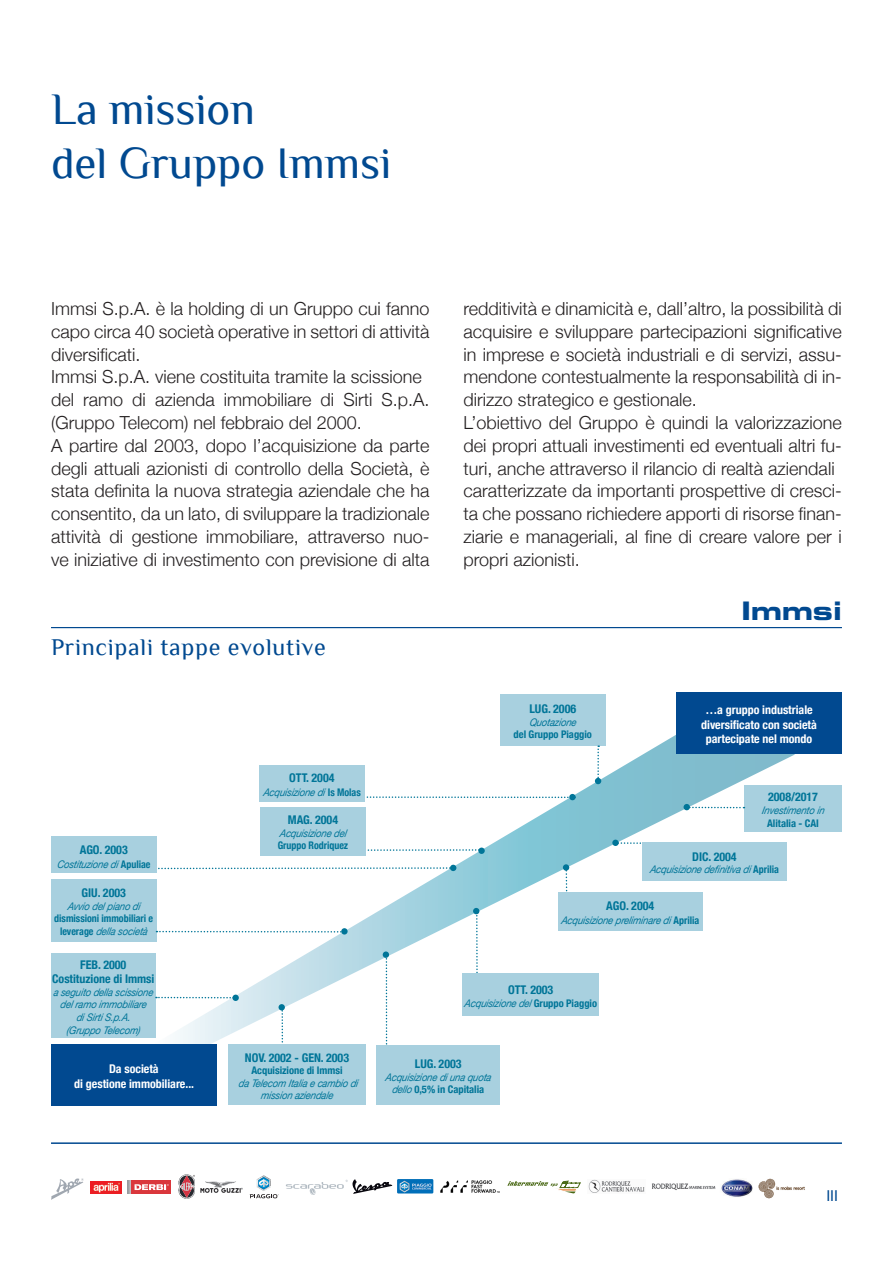
<style>
.page{position:relative;width:893px;height:1263px;background:#fff}
.page>*{position:absolute;margin:0;border:0;box-sizing:border-box;transform-origin:0 0}
.t1{font:45px "Philosopher";color:#014990}
.t2{font:25.5px "Eurostile LT Std Bold Ex 2";color:#014990}
.t3{font:24px "Philosopher";letter-spacing:.03em;color:#014990}
.t4{font:300 18px/22.8px "Helvetica Neue";color:#231f20;text-align:justify}
.t5{font:15px "Helvetica Neue";color:#014990}
.t6{font:700 condensed 12px "Helvetica Neue";letter-spacing:-.005em;color:#007598}
.t7{font:700 condensed 12px "Helvetica Neue";letter-spacing:-.005em;color:#fff}
.t8{font:12px "Myriad Pro";letter-spacing:-.005em;color:#007598}
.t9{font:italic 10.5px/12.6px "Helvetica Neue";letter-spacing:-.065em;color:#007598;text-align:center;scale:.9 1}
.t10{font:700 condensed 10.5px/12.6px "Helvetica Neue";letter-spacing:-.005em;color:#007598;text-align:center;scale:.95 1}
.t11{font:700 condensed 10.5px "Helvetica Neue";letter-spacing:-.005em;color:#007598}
.t12{font:10.5px/12.6px "Myriad Pro";letter-spacing:-.01em;color:#007598}
.s1{font-weight:700;font-style:normal;font-stretch:condensed}
.s2{font-weight:400;font-style:italic;font-stretch:normal}
</style>
<div class="page">
<svg style="left:51px;top:1178px;width:33px;height:22px"></svg>
<svg style="left:250px;top:1175px;width:29px;height:23px"></svg>
<svg style="left:179px;top:1174px;width:16px;height:25px"></svg>
<img style="left:91px;top:1181px;width:31px;height:12px">
<img style="left:200px;top:1181px;width:43px;height:12px">
<svg style="left:128px;top:1180px;width:3px;height:14px"></svg>
<div style="left:131px;top:1180px;width:39px;height:14px;background:#da373c"></div>
<svg style="left:135px;top:1184px;width:34px;height:6px"></svg>
<svg style="left:507px;top:1181px;width:73px;height:12px"></svg>
<img style="left:588px;top:1179px;width:57px;height:14px">
<img style="left:721px;top:1179px;width:32px;height:18px">
<img style="left:758px;top:1178px;width:47px;height:21px">
<img style="left:652px;top:1183px;width:64px;height:7px">
<svg style="left:286px;top:1179px;width:106px;height:16px"></svg>
<img style="left:397px;top:1179px;width:36px;height:14px">
<img style="left:440px;top:1180px;width:60px;height:13px">
<hr style="left:51px;top:1142px;width:791px;height:2px;background:#014990">
<hr style="left:51px;top:627px;width:791px;height:1px;background:#014990">
<svg style="left:140px;top:728px;width:655px;height:316px"></svg>
<div style="left:51px;top:1044px;width:166px;height:62px;background:#014990"></div>
<div style="left:676px;top:692px;width:166px;height:62px;background:#014990"></div>
<div style="left:51px;top:953px;width:105px;height:85px;background:#a8d0df"></div>
<svg style="left:156px;top:997px;width:76px;height:1px"></svg>
<div style="left:232px;top:994px;width:7px;height:7px;background:#007598;border-radius:50%"></div>
<div style="left:51px;top:879px;width:105px;height:62px;background:#a8d0df"></div>
<div style="left:341px;top:928px;width:7px;height:6px;background:#007598;border-radius:50%"></div>
<div style="left:383px;top:951px;width:6px;height:7px;background:#007598;border-radius:50%"></div>
<div style="left:478px;top:847px;width:7px;height:7px;background:#007598;border-radius:50%"></div>
<div style="left:569px;top:794px;width:7px;height:6px;background:#007598;border-radius:50%"></div>
<div style="left:563px;top:864px;width:6px;height:7px;background:#007598;border-radius:50%"></div>
<div style="left:612px;top:840px;width:7px;height:6px;background:#007598;border-radius:50%"></div>
<svg style="left:156px;top:931px;width:186px;height:1px"></svg>
<svg style="left:156px;top:865px;width:300px;height:6px"></svg>
<svg style="left:366px;top:849px;width:113px;height:2px"></svg>
<svg style="left:365px;top:796px;width:205px;height:2px"></svg>
<svg style="left:279px;top:1004px;width:6px;height:40px"></svg>
<div style="left:228px;top:1044px;width:138px;height:61px;background:#a8d0df"></div>
<svg style="left:386px;top:957px;width:2px;height:88px"></svg>
<div style="left:376px;top:1045px;width:124px;height:60px;background:#a8d0df"></div>
<div style="left:744px;top:785px;width:98px;height:46px;background:#a8d0df"></div>
<svg style="left:473px;top:908px;width:6px;height:65px"></svg>
<svg style="left:618px;top:842px;width:24px;height:2px"></svg>
<svg style="left:684px;top:804px;width:60px;height:6px"></svg>
<div style="left:260px;top:807px;width:106px;height:48px;background:#a8d0df"></div>
<div style="left:500px;top:694px;width:105px;height:51px;background:#a8d0df"></div>
<div style="left:51px;top:837px;width:105px;height:36px;background:#a8d0df"></div>
<div style="left:259px;top:765px;width:106px;height:36px;background:#a8d0df"></div>
<div style="left:642px;top:842px;width:145px;height:38px;background:#a8d0df"></div>
<div style="left:462px;top:973px;width:137px;height:42px;background:#a8d0df"></div>
<svg style="left:566px;top:870px;width:2px;height:22px"></svg>
<div style="left:558px;top:892px;width:144px;height:38px;background:#a8d0df"></div>
<svg style="left:595px;top:745px;width:6px;height:39px"></svg>
<p class="t1" style="left:51px;top:85px;width:205px">La mission</p>
<p class="t1" style="left:51px;top:139px;width:342px">del Gruppo Immsi</p>
<p class="t4" style="left:51px;top:296px;width:380px">Immsi S.p.A. è la holding di un Gruppo cui fanno capo circa 40 società operative in settori di attività</p>
<p class="t4" style="left:51px;top:341px;width:91px">diversificati.</p>
<p class="t4" style="left:51px;top:364px;width:372px">Immsi S.p.A. viene costituita tramite la scissione</p>
<p class="t4" style="left:51px;top:387px;width:380px">del ramo di azienda immobiliare di Sirti S.p.A. (Gruppo Telecom) nel febbraio del 2000.</p>
<p class="t4" style="left:51px;top:433px;width:380px">A partire dal 2003, dopo l’acquisizione da parte degli attuali azionisti di controllo della Società, è stata definita la nuova strategia aziendale che ha consentito, da un lato, di sviluppare la tradizionale</p>
<p class="t4" style="left:51px;top:524px;width:380px">attività di gestione immobiliare, attraverso nuo&shy;ve iniziative di investimento con previsione di alta</p>
<p class="t3" style="left:51px;top:634px;width:276px">Principali tappe evolutive</p>
<p class="t4" style="left:463px;top:296px;width:380px">redditività e dinamicità e, dall’altro, la possibilità di acquisire e sviluppare partecipazioni significative in imprese e società industriali e di servizi, assu&shy;mendone contestualmente la responsabilità di in&shy;dirizzo strategico e gestionale.</p>
<p class="t4" style="left:463px;top:410px;width:380px">L’obiettivo del Gruppo è quindi la valorizzazione dei propri attuali investimenti ed eventuali altri fu&shy;turi, anche attraverso il rilancio di realtà aziendali</p>
<p class="t4" style="left:463px;top:478px;width:380px">caratterizzate da importanti prospettive di cresci&shy;ta che possano richiedere apporti di risorse finan&shy;ziarie e manageriali, al fine di creare valore per i propri azionisti.</p>
<p class="t2" style="left:741px;top:593px;width:102px">Immsi</p>
<p class="t6" style="left:529px;top:699px;width:48px">LUG. 2006</p>
<p class="t9" style="left:529px;top:716px;width:57px">Quotazione</p>
<p class="t11" style="left:514px;top:726px;width:80px">del Gruppo Piaggio</p>
<p class="t7" style="left:705px;top:700px;width:109px">…a gruppo industriale</p>
<p class="t7" style="left:701px;top:714px;width:117px">diversificato con società</p>
<p class="t7" style="left:706px;top:729px;width:108px">partecipate nel mondo</p>
<p class="t6" style="left:80px;top:839px;width:50px">AGO. 2003</p>
<p class="t9" style="left:57px;top:858px;width:105px">Costituzionedi <span class="s1">A p u l i a e</span></p>
<p class="t6" style="left:82px;top:883px;width:46px">GIU. 2003</p>
<p class="t10" style="left:54px;top:899px;width:106px"><span class="s2">Avviodelpianodi </span>dismissioni immobiliari e l e v e r a g e <span class="s2">dellasocietà</span></p>
<p class="t6" style="left:80px;top:955px;width:48px">FEB. 2000</p>
<p class="t6" style="left:52px;top:969px;width:104px">Costituzione di Immsi</p>
<p class="t9" style="left:53px;top:986px;width:116px">aseguitodellascissione</p>
<p class="t9" style="left:60px;top:999px;width:101px">delramoimmobiliare</p>
<p class="t9" style="left:76px;top:1012px;width:65px">diSirtiS.p .A.</p>
<p class="t9" style="left:67px;top:1024px;width:84px">(Grupp oTelecom)</p>
<p class="t7" style="left:109px;top:1059px;width:51px">Da società</p>
<p class="t7" style="left:74px;top:1073px;width:121px">di gestione immobiliare...</p>
<p class="t6" style="left:289px;top:768px;width:47px">OTT. 2004</p>
<p class="t9" style="left:263px;top:787px;width:110px">Acquisizionedi <span class="s1">I s M o l a s</span></p>
<p class="t6" style="left:768px;top:787px;width:51px">2008/2017</p>
<p class="t9" style="left:762px;top:804px;width:74px">Investimentoin</p>
<p class="t6" style="left:288px;top:810px;width:52px">MAG. 2004</p>
<p class="t11" style="left:767px;top:814px;width:53px">Alitalia - CAI</p>
<p class="t9" style="left:279px;top:827px;width:79px">Acquisizionedel</p>
<p class="t10" style="left:278px;top:839px;width:76px">Gruppo Rodriquez</p>
<p class="t6" style="left:692px;top:846px;width:46px">DIC. 2004</p>
<p class="t9" style="left:650px;top:864px;width:145px">Acquisizionedefinitivadi<span class="s1">A p r i l i a</span></p>
<p class="t6" style="left:606px;top:895px;width:50px">AGO. 2004</p>
<p class="t9" style="left:561px;top:915px;width:155px">Acquisizionepreliminaredi <span class="s1">A p r i l i a</span></p>
<p class="t8" style="left:241px;top:1049px;width:18px">NO</p>
<p class="t8" style="left:310px;top:1049px;width:45px">EN. 2003</p>
<p class="t12" style="left:337px;top:1063px;width:6px">s</p>
<p class="t12" style="left:259px;top:1076px;width:32px;text-indent:-22px">da Telecom I m i</p>
<p class="t6" style="left:245px;top:1047px;width:106px">NOV. 2002 - GEN. 2003</p>
<p class="t11" style="left:251px;top:1062px;width:93px">Acquisizione di Immsi</p>
<p class="t9" style="left:239px;top:1077px;width:138px">daTelecom Italiaecambiodi missionaziendale</p>
<p class="t12" style="left:330px;top:1088px;width:7px">e</p>
<p class="t6" style="left:508px;top:980px;width:47px">OTT. 2003</p>
<p class="t9" style="left:464px;top:997px;width:149px">Acquisizionedel<span class="s1">G r u p p o P i a g g i o</span></p>
<p class="t6" style="left:415px;top:1054px;width:48px">LUG. 2003</p>
<p class="t9" style="left:385px;top:1071px;width:122px">Acquisizionediunaquota</p>
<p class="t11" style="left:392px;top:1081px;width:94px"><span class="s2">dello</span>0,5% in Capitalia</p>
<p class="t5" style="left:826px;top:1184px;width:13px">III</p>
</div>
